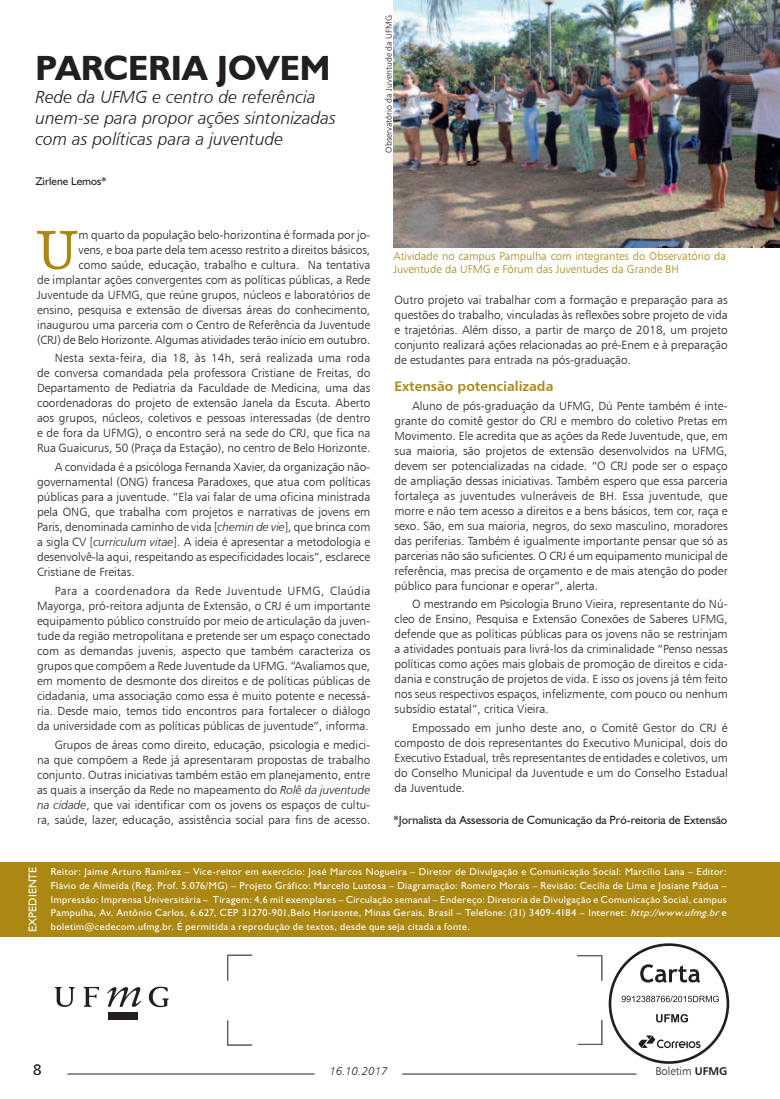
<style>
.page{position:relative;width:780px;height:1099px;background:#fff}
.page>*{position:absolute;margin:0;border:0;box-sizing:border-box;transform-origin:0 0}
.t1{font:57.88px "Humanist Slabserif 712 BT";color:#aa8813}
.t2{font:700 35px "Humanist 521 BT";color:#231f20}
.t3{font:17.5px/21px "Humanist 777 BT Light Italic B";color:#231f20}
.t4{font:15px "Humanist 777 BT Light B";color:#231f20}
.t5{font:13.75px "Humanist 777 BT Bold B";color:#aa8813}
.t6{font:11.88px/15px "Humanist 777 BT Light B";color:#231f20;text-align:justify}
.t7{font:11.88px "Humanist 521 BT";color:#231f20}
.t8{font:11.25px "Humanist 777 BT Light B";color:#aa8813}
.t9{font:11.25px "Humanist 521 BT";color:#231f20}
.t10{font:11.25px "Humanist 777 BT Light B";color:#231f20}
.t11{font:11.25px "Humanist 777 BT Light Italic B";color:#231f20}
.t12{font:11.25px "Humanist 521 BT";color:#fff}
.t13{font:10px/13.6px "Humanist 521 BT";letter-spacing:.045em;color:#fff;text-align:justify}
.t14{font:8.75px "Humanist 777 BT Light B";color:#231f20}
.s1{font-family:"Humanist 777 BT Light Italic B"}
.s2{font-style:italic}
.s3{font-family:"Humanist 777 BT Bold B"}
</style>
<div class="page">
<hr style="left:67px;top:1073px;width:247px;height:1px;background:#231f20">
<hr style="left:402px;top:1073px;width:234px;height:1px;background:#231f20">
<svg style="left:577px;top:1020px;width:25px;height:25px"></svg>
<svg style="left:577px;top:955px;width:25px;height:25px"></svg>
<svg style="left:227px;top:1020px;width:25px;height:25px"></svg>
<svg style="left:227px;top:954px;width:25px;height:26px"></svg>
<svg style="left:608px;top:943px;width:121px;height:120px"></svg>
<svg style="left:55px;top:987px;width:20px;height:19px"></svg>
<svg style="left:84px;top:986px;width:15px;height:20px"></svg>
<svg style="left:149px;top:986px;width:20px;height:21px"></svg>
<svg style="left:107px;top:987px;width:34px;height:19px"></svg>
<div style="left:108px;top:1012px;width:30px;height:7px;background:#231f20"></div>
<div style="left:0;top:862px;width:780px;height:74px;background:#aa8813"></div>
<img style="left:394px;top:0;width:386px;height:247px">
<h2 class="t2" style="left:35px;top:46px;width:296px">PARCERIA JOVEM</h2>
<h3 class="t3" style="left:35px;top:86px;width:302px">Rede da UFMG e centro de referência unem-se para propor ações sintonizadas com as políticas para a juventude</h3>
<p class="t9" style="left:35px;top:174px;width:72px">Zirlene Lemos*</p>
<p class="t14" style="left:383px;top:153px;width:139px;rotate:-90deg">Observatório da Juventude da UFMG</p>
<p class="t6" style="left:37px;top:227px;width:335px;text-align:right">m quarto da população belo-horizontina é formada por jo-<br>vens, e boa parte dela tem acesso restrito a direitos básicos,<br>como saúde, educação, trabalho e cultura. Na tentativa<br>de implantar ações convergentes com as políticas públicas, a Rede Juventude da UFMG, que reúne grupos, núcleos e laboratórios de ensino, pesquisa e extensão de diversas áreas do conhecimento, inaugurou uma parceria com o Centro de Referência da Juventude (CRJ) de Belo Horizonte. Algumas atividades terão início em outubro.</p>
<p class="t6" style="left:37px;top:350px;width:335px;text-indent:18px">Nesta sexta-feira, dia 18, às 14h, será realizada uma roda de conversa comandada pela professora Cristiane de Freitas, do Departamento de Pediatria da Faculdade de Medicina, uma das coordenadoras do projeto de extensão Janela da Escuta. Aberto aos grupos, núcleos, coletivos e pessoas interessadas (de dentro e de fora da UFMG), o encontro será na sede do CRJ, que fica na Rua Guaicurus, 50 (Praça da Estação), no centro de Belo Horizonte.</p>
<p class="t6" style="left:37px;top:459px;width:335px;text-indent:18px">A convidada é a psicóloga Fernanda Xavier, da organização não&shy;governamental (ONG) francesa Paradoxes, que atua com políticas públicas para a juventude. “Ela vai falar de uma oficina ministrada pela ONG, que trabalha com projetos e narrativas de jovens em Paris, denominada caminho de vida [<span class="s1">chemin de vie</span>], que brinca com a sigla CV [<span class="s1">curriculum vitae</span>]. A ideia é apresentar a metodologia e desenvolvê-la aqui, respeitando as especificidades locais”, esclarece Cristiane de Freitas.</p>
<p class="t6" style="left:37px;top:583px;width:335px;text-indent:18px">Para a coordenadora da Rede Juventude UFMG, Claúdia Mayorga, pró-reitora adjunta de Extensão, o CRJ é um importante equipamento público construído por meio de articulação da juven&shy;tude da região metropolitana e pretende ser um espaço conectado com as demandas juvenis, aspecto que também caracteriza os grupos que compõem a Rede Juventude da UFMG. “Avaliamos que, em momento de desmonte dos direitos e de políticas públicas de cidadania, uma associação como essa é muito potente e necessá&shy;ria. Desde maio, temos tido encontros para fortalecer o diálogo da universidade com as políticas públicas de juventude”, informa.</p>
<p class="t6" style="left:37px;top:737px;width:335px;text-indent:18px">Grupos de áreas como direito, educação, psicologia e medici&shy;na que compõem a Rede já apresentaram propostas de trabalho conjunto. Outras iniciativas também estão em planejamento, entre as quais a inserção da Rede no mapeamento do <span class="s1">Rolê da juventude na cidade</span>, que vai identificar com os jovens os espaços de cultu&shy;ra, saúde, lazer, educação, assistência social para fins de acesso.</p>
<h1 class="t1" style="left:36px;top:214px;width:44px">U</h1>
<p class="t8" style="left:393px;top:249px;width:334px">Atividade no campus Pampulha com integrantes do Observatório da</p>
<p class="t8" style="left:393px;top:263px;width:287px">Juventude da UFMG e Fórum das Juventudes da Grande BH</p>
<p class="t6" style="left:394px;top:292px;width:335px">Outro projeto vai trabalhar com a formação e preparação para as questões do trabalho, vinculadas às reflexões sobre projeto de vida e trajetórias. Além disso, a partir de março de 2018, um projeto conjunto realizará ações relacionadas ao pré-Enem e à preparação de estudantes para entrada na pós-graduação.</p>
<p class="t5" style="left:394px;top:377px;width:160px">Extensão potencializada</p>
<p class="t6" style="left:394px;top:398px;width:335px;text-indent:18px">Aluno de pós-graduação da UFMG, Dú Pente também é inte&shy;grante do comitê gestor do CRJ e membro do coletivo Pretas em Movimento. Ele acredita que as ações da Rede Juventude, que, em sua maioria, são projetos de extensão desenvolvidos na UFMG, devem ser potencializadas na cidade. “O CRJ pode ser o espaço de ampliação dessas iniciativas. Também espero que essa parceria fortaleça as juventudes vulneráveis de BH. Essa juventude, que morre e não tem acesso a direitos e a bens básicos, tem cor, raça e sexo. São, em sua maioria, negros, do sexo masculino, moradores das periferias. Também é igualmente importante pensar que só as parcerias não são suficientes. O CRJ é um equipamento municipal de referência, mas precisa de orçamento e de mais atenção do poder público para funcionar e operar”, alerta.</p>
<p class="t6" style="left:394px;top:596px;width:335px;text-indent:18px">O mestrando em Psicologia Bruno Vieira, representante do Nú&shy;cleo de Ensino, Pesquisa e Extensão Conexões de Saberes UFMG, defende que as políticas públicas para os jovens não se restrinjam a atividades pontuais para livrá-los da criminalidade “Penso nessas políticas como ações mais globais de promoção de direitos e cida&shy;dania e construção de projetos de vida. E isso os jovens já têm feito nos seus respectivos espaços, infelizmente, com pouco ou nenhum subsídio estatal”, critica Vieira.</p>
<p class="t6" style="left:394px;top:720px;width:335px;text-indent:18px">Empossado em junho deste ano, o Comitê Gestor do CRJ é composto de dois representantes do Executivo Municipal, dois do Executivo Estadual, três representantes de entidades e coletivos, um do Conselho Municipal da Juventude e um do Conselho Estadual da Juventude.</p>
<p class="t7" style="left:393px;top:813px;width:335px">*Jornalista da Assessoria de Comunicação da Pró-reitoria de Extensão</p>
<p class="t12" style="left:26px;top:932px;width:67px;rotate:-90deg">EXPEDIENTE</p>
<p class="t13" style="left:51px;top:865px;width:677px">Reitor: Jaime Arturo Ramírez – Vice-reitor em exercício: José Marcos Nogueira – Diretor de Divulgação e Comunicação Social: Marcílio Lana – Editor:<br>Flávio de Almeida (Reg. Prof. 5.076/MG) – Projeto Gráfico: Marcelo Lustosa – Diagramação: Romero Morais – Revisão: Cecília de Lima e Josiane Pádua – Impressão: Imprensa Universitária – Tiragem: 4,6 mil exemplares – Circulação semanal – Endereço: Diretoria de Divulgação e Comunicação Social, campus Pampulha, Av. Antônio Carlos, 6.627, CEP 31270-901,Belo Horizonte, Minas Gerais, Brasil – Telefone: (31) 3409-4184 – Internet: <span class="s2">http://www.ufmg.br</span>e boletim@cedecom.ufmg.br. É permitida a reprodução de textos, desde que seja citada a fonte.</p>
<p class="t4" style="left:33px;top:1060px;width:10px">8</p>
<p class="t11" style="left:330px;top:1064px;width:59px">16.10.2017</p>
<p class="t10" style="left:655px;top:1064px;width:74px">Boletim <span class="s3">UFMG</span></p>
</div>
